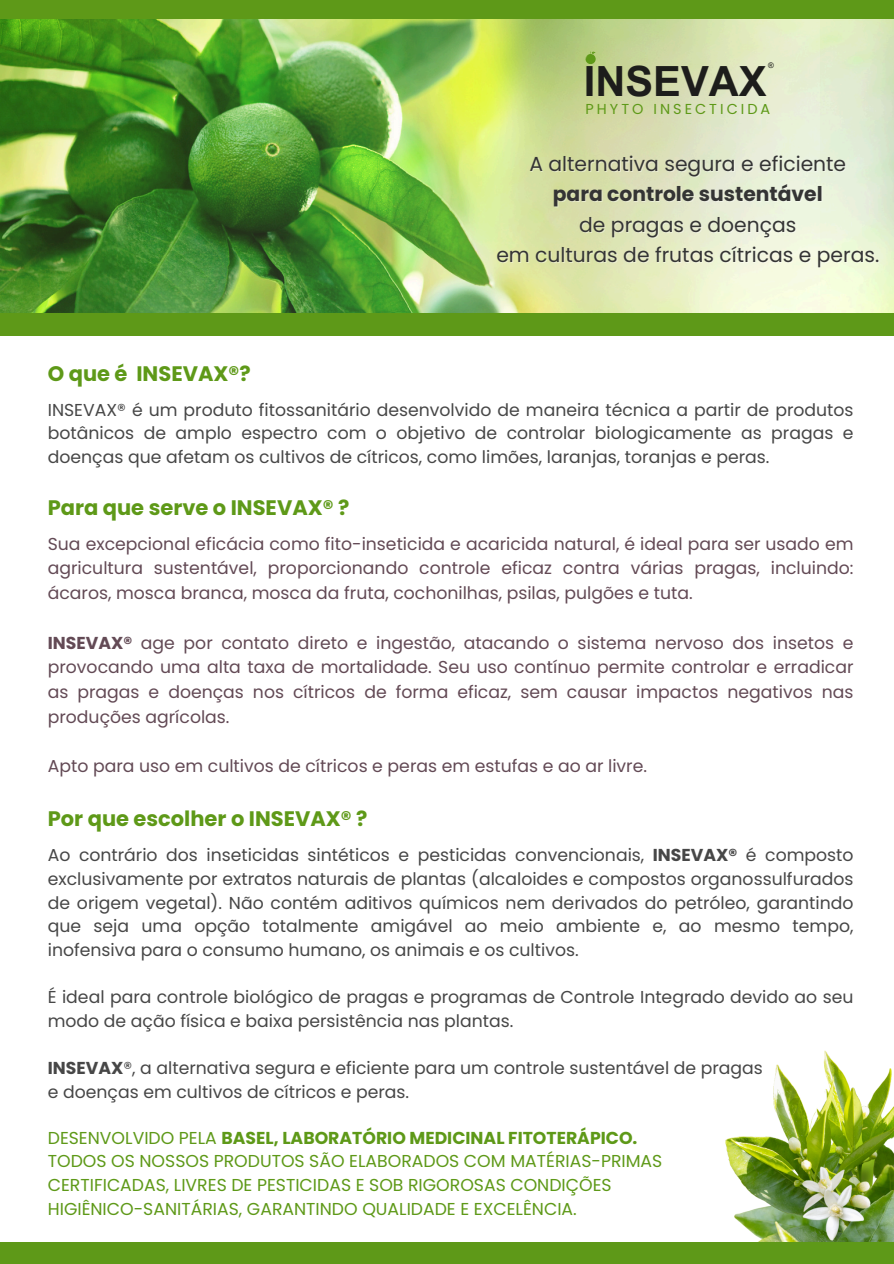
<style>
.page{position:relative;width:894px;height:1264px;background:#fff}
.page>*{position:absolute;margin:0;border:0;box-sizing:border-box;transform-origin:0 0}
.t1{font:700 41.55px "Arial Unicode MS";color:#1d1d1b}
.t2{font:700 21px "Poppins";color:#5e9918}
.t3{font:20.25px "Poppins";color:#343434}
.t4{font:700 20.25px "Poppins";color:#343434}
.t5{font:17.25px/23.7px "Poppins";color:#474747;text-align:justify}
.t6{font:17.25px/24.8px "Poppins";color:#634a55;text-align:justify}
.t7{font:17.25px/23.7px "Poppins";color:#5e9918}
.t8{font:14.4px "Poppins";letter-spacing:.21em;color:#5e9918}
.t9{font:7.8px "Arial Unicode MS";color:#1d1d1b}
.s1{font-weight:700}
</style>
<div class="page">
<div style="left:0;top:235px;width:893px;height:101px;background:#5e9918"></div>
<div style="left:0;top:0;width:893px;height:20px;background:#5e9918"></div>
<img style="left:725px;top:1050px;width:168px;height:192px">
<div style="left:0;top:1242px;width:893px;height:21px;background:#5e9918"></div>
<img style="left:819px;top:20px;width:74px;height:292px">
<img style="left:0;top:20px;width:819px;height:292px">
<svg style="left:585px;top:51px;width:10px;height:13px"></svg>
<p class="t9" style="left:768px;top:59px;width:7px">®</p>
<p class="t1" style="left:584px;top:52px;width:184px">INSEVAX</p>
<p class="t8" style="left:585px;top:98px;width:186px">PHYTO INSECTICIDA</p>
<h2 class="t3" style="left:529px;top:149px;width:318px">A alternativa segura e eficiente</h2>
<p class="t4" style="left:552px;top:180px;width:271px">para controle sustentável</p>
<p class="t3" style="left:579px;top:210px;width:219px">de pragas e doenças</p>
<p class="t3" style="left:496px;top:241px;width:384px">em culturas de frutas cítricas e peras.</p>
<p class="t2" style="left:48px;top:359px;width:204px">O que é INSEVAX®?</p>
<h1 class="t5" style="left:48px;top:398px;width:807px">INSEVAX® é um produto fitossanitário desenvolvido de maneira técnica a partir de produtos botânicos de amplo espectro com o objetivo de controlar biologicamente as pragas e doenças que afetam os cultivos de cítricos, como limões, laranjas, toranjas e peras.</h1>
<p class="t2" style="left:48px;top:492px;width:303px">Para que serve o INSEVAX® ?</p>
<p class="t6" style="left:48px;top:531px;width:807px">Sua excepcional eficácia como fito-inseticida e acaricida natural, é ideal para ser usado em agricultura sustentável, proporcionando controle eficaz contra várias pragas, incluindo: ácaros, mosca branca, mosca da fruta, cochonilhas, psilas, pulgões e tuta.</p>
<h3 class="t6" style="left:48px;top:630px;width:807px"><span class="s1">INSEVAX®</span> age por contato direto e ingestão, atacando o sistema nervoso dos insetos e provocando uma alta taxa de mortalidade. Seu uso contínuo permite controlar e erradicar as pragas e doenças nos cítricos de forma eficaz, sem causar impactos negativos nas produções agrícolas.</h3>
<p class="t6" style="left:48px;top:754px;width:600px">Apto para uso em cultivos de cítricos e peras em estufas e ao ar livre.</p>
<h2 class="t2" style="left:48px;top:804px;width:321px">Por que escolher o INSEVAX® ?</h2>
<p class="t5" style="left:48px;top:843px;width:807px">Ao contrário dos inseticidas sintéticos e pesticidas convencionais, <span class="s1">INSEVAX®</span> é composto exclusivamente por extratos naturais de plantas (alcaloides e compostos organossulfurados de origem vegetal). Não contém aditivos químicos nem derivados do petróleo, garantindo que seja uma opção totalmente amigável ao meio ambiente e, ao mesmo tempo, inofensiva para o consumo humano, os animais e os cultivos.</p>
<h2 class="t5" style="left:48px;top:985px;width:807px">É ideal para controle biológico de pragas e programas de Controle Integrado devido ao seu modo de ação física e baixa persistência nas plantas.</h2>
<p class="t5" style="left:48px;top:1056px;width:716px"><span class="s1">INSEVAX</span>®, a alternativa segura e eficiente para um controle sustentável de pragas</p>
<p class="t5" style="left:48px;top:1079px;width:363px">e doenças em cultivos de cítricos e peras.</p>
<p class="t7" style="left:48px;top:1125px;width:616px">DESENVOLVIDO PELA <span class="s1">BASEL, LABORATÓRIO MEDICINAL FITOTERÁPICO.<br></span>TODOS OS NOSSOS PRODUTOS SÃO ELABORADOS COM MATÉRIAS-PRIMAS CERTIFICADAS, LIVRES DE PESTICIDAS E SOB RIGOROSAS CONDIÇÕES HIGIÊNICO-SANITÁRIAS, GARANTINDO QUALIDADE E EXCELÊNCIA.</p>
</div>
